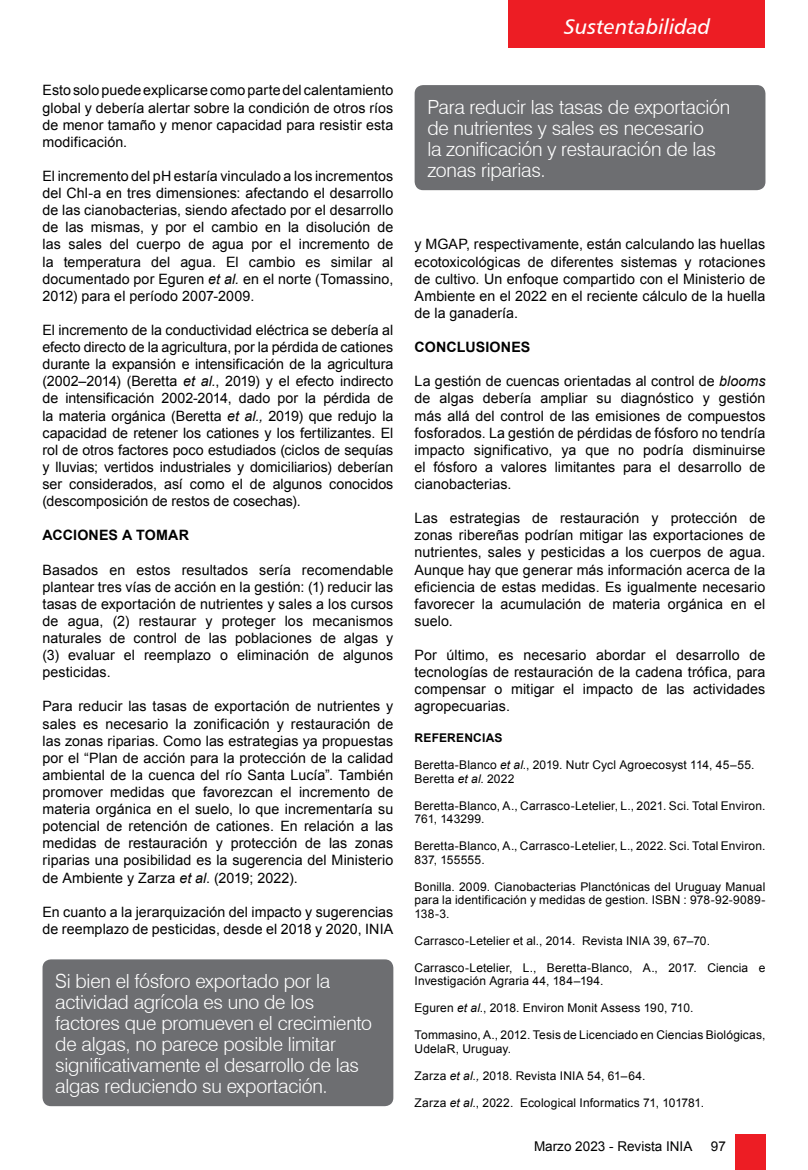
<style>
.page{position:relative;width:808px;height:1170px;background:#fff}
.page>*{position:absolute;margin:0;border:0;box-sizing:border-box;transform-origin:0 0}
.t1{font:21px "Humanist 777 BT Italic B";color:#fff}
.t2{font:300 19.5px/21px "Swiss 721 BT";letter-spacing:-.015em;color:#fff}
.t3{font:14.25px/17.1px "Arial";letter-spacing:.005em;color:#000;text-align:justify}
.t4{font:700 14.25px "Arial";color:#000}
.t5{font:13.5px "Arial";color:#000}
.t6{font:12px/13.5px "Arial";letter-spacing:.01em;color:#000}
.t7{font:700 12px "Arial";color:#000}
.s1{font-style:italic}
</style>
<div class="page">
<div style="left:508px;top:0;width:257px;height:47px;background:#ed1d24"></div>
<div style="left:734px;top:1134px;width:31px;height:35px;background:#ed1d24"></div>
<div style="left:43px;top:959px;width:350px;height:147px;background:#6d6e71;border-radius:9px"></div>
<div style="left:415px;top:85px;width:350px;height:105px;background:#6d6e71;border-radius:9px"></div>
<p class="t3" style="left:43px;top:82px;width:352px">Esto solo puede explicarse como parte del calentamiento global y debería alertar sobre la condición de otros ríos de menor tamaño y menor capacidad para resistir esta modificación.</p>
<p class="t3" style="left:43px;top:168px;width:352px">El incremento del pH estaría vinculado a los incrementos del Chl-a en tres dimensiones: afectando el desarrollo de las cianobacterias, siendo afectado por el desarrollo de las mismas, y por el cambio en la disolución de las sales del cuerpo de agua por el incremento de la temperatura del agua. El cambio es similar al documentado por Eguren <span class="s1">et al.</span> en el norte (Tomassino, 2012) para el período 2007-2009.</p>
<p class="t3" style="left:43px;top:321px;width:352px">El incremento de la conductividad eléctrica se debería al efecto directo de la agricultura, por la pérdida de cationes durante la expansión e intensificación de la agricultura (2002–2014) (Beretta <span class="s1">et al.</span>, 2019) y el efecto indirecto de intensificación 2002-2014, dado por la pérdida de la materia orgánica (Beretta <span class="s1">et al.,</span> 2019) que redujo la capacidad de retener los cationes y los fertilizantes. El rol de otros factores poco estudiados (ciclos de sequías y lluvias; vertidos industriales y domiciliarios) deberían ser considerados, así como el de algunos conocidos (descomposición de restos de cosechas).</p>
<p class="t4" style="left:43px;top:526px;width:21px">ACCIONES</p>
<p class="t4" style="left:122px;top:526px;width:26px">A TOMAR</p>
<p class="t3" style="left:43px;top:561px;width:352px">Basados en estos resultados sería recomendable plantear tres vías de acción en la gestión: (1) reducir las tasas de exportación de nutrientes y sales a los cursos de agua, (2) restaurar y proteger los mecanismos naturales de control de las poblaciones de algas y (3) evaluar el reemplazo o eliminación de algunos pesticidas.</p>
<p class="t3" style="left:43px;top:698px;width:352px">Para reducir las tasas de exportación de nutrientes y sales es necesario la zonificación y restauración de las zonas riparias. Como las estrategias ya propuestas por el “Plan de acción para la protección de la calidad ambiental de la cuenca del río Santa Lucía”. También promover medidas que favorezcan el incremento de materia orgánica en el suelo, lo que incrementaría su potencial de retención de cationes. En relación a las medidas de restauración y protección de las zonas riparias una posibilidad es la sugerencia del Ministerio de Ambiente y Zarza <span class="s1">et al</span>. (2019; 2022).</p>
<p class="t3" style="left:43px;top:903px;width:352px">En cuanto a la jerarquización del impacto y sugerencias de reemplazo de pesticidas, desde el 2018 y 2020, INIA</p>
<h2 class="t2" style="left:55px;top:969px;width:318px">Si bien el fósforo exportado por la actividad agrícola es uno de los factores que promueven el crecimiento de algas, no parece posible limitar significativamente el desarrollo de las algas reduciendo su exportación.</h2>
<h1 class="t1" style="left:564px;top:13px;width:147px">Sustentabilidad</h1>
<h2 class="t2" style="left:427px;top:96px;width:304px">Para reducir las tasas de exportación de nutrientes y sales es necesario<br>la zonificación y restauración de las zonas riparias.</h2>
<p class="t3" style="left:415px;top:236px;width:352px">y MGAP, respectivamente, están calculando las huellas ecotoxicológicas de diferentes sistemas y rotaciones de cultivo. Un enfoque compartido con el Ministerio de Ambiente en el 2022 en el reciente cálculo de la huella de la ganadería.</p>
<p class="t4" style="left:415px;top:337px;width:21px">CONCLUSIONES</p>
<p class="t3" style="left:415px;top:373px;width:352px">La gestión de cuencas orientadas al control de <span class="s1">blooms </span>de algas debería ampliar su diagnóstico y gestión más allá del control de las emisiones de compuestos fosforados. La gestión de pérdidas de fósforo no tendría impacto significativo, ya que no podría disminuirse el fósforo a valores limitantes para el desarrollo de cianobacterias.</p>
<p class="t3" style="left:415px;top:509px;width:352px">Las estrategias de restauración y protección de zonas ribereñas podrían mitigar las exportaciones de nutrientes, sales y pesticidas a los cuerpos de agua.<br>Aunque hay que generar más información acerca de la eficiencia de estas medidas. Es igualmente necesario favorecer la acumulación de materia orgánica en el suelo.</p>
<p class="t3" style="left:415px;top:646px;width:352px">Por último, es necesario abordar el desarrollo de tecnologías de restauración de la cadena trófica, para compensar o mitigar el impacto de las actividades agropecuarias.</p>
<p class="t7" style="left:415px;top:729px;width:18px">REFERENCIAS</p>
<p class="t6" style="left:415px;top:758px;width:341px">Beretta-Blanco <span class="s1">et al</span>., 2019. Nutr Cycl Agroecosyst 114, 45–55.<br>Beretta <span class="s1">et al</span>. 2022</p>
<p class="t6" style="left:415px;top:798px;width:352px">Beretta-Blanco, A., Carrasco-Letelier, L., 2021. Sci. Total Environ.<br>761, 143299.</p>
<p class="t6" style="left:415px;top:839px;width:352px">Beretta-Blanco, A., Carrasco-Letelier, L., 2022. Sci. Total Environ.<br>837, 155555.</p>
<p class="t6" style="left:415px;top:879px;width:352px;text-align:justify">Bonilla. 2009. Cianobacterias Planctónicas del Uruguay Manual para la identificación y medidas de gestion. ISBN : 978-92-9089- 138-3.</p>
<p class="t6" style="left:415px;top:933px;width:297px">Carrasco-Letelier et al., 2014. Revista INIA 39, 67–70.</p>
<p class="t6" style="left:415px;top:960px;width:352px">Carrasco-Letelier, L., Beretta-Blanco, A., 2017. Ciencia e<br>Investigación Agraria 44, 184–194.</p>
<p class="t6" style="left:415px;top:1001px;width:280px">Eguren <span class="s1">et al</span>., 2018. Environ Monit Assess 190, 710.</p>
<p class="t6" style="left:415px;top:1028px;width:352px">Tommasino, A., 2012. Tesis de Licenciado en Ciencias Biológicas,<br>UdelaR, Uruguay.</p>
<p class="t6" style="left:415px;top:1068px;width:232px">Zarza <span class="s1">et al.,</span> 2018. Revista INIA 54, 61–64.</p>
<p class="t6" style="left:415px;top:1095px;width:291px">Zarza <span class="s1">et al.</span>, 2022. Ecological Informatics 71, 101781.</p>
<p class="t5" style="left:534px;top:1137px;width:160px">Marzo 2023 - Revista INIA</p>
<p class="t5" style="left:711px;top:1137px;width:17px">97</p>
</div>
